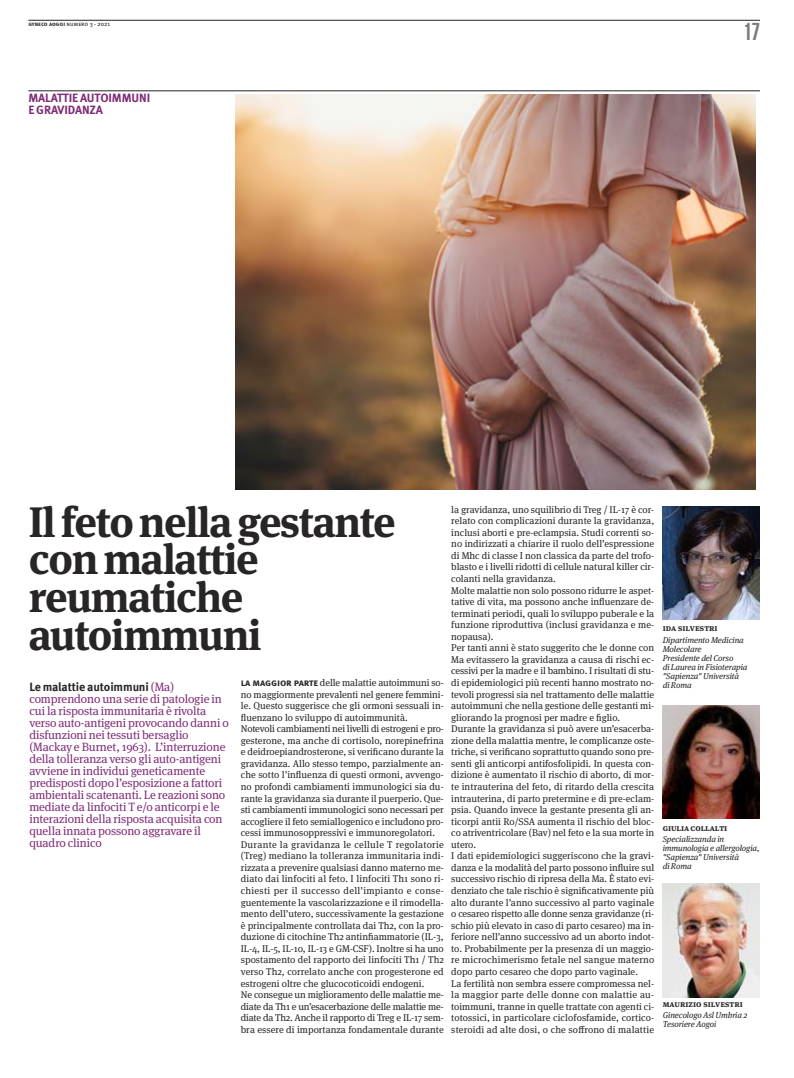
<style>
.page{position:relative;width:794px;height:1078px;background:#fff}
.page>*{position:absolute;margin:0;border:0;box-sizing:border-box;transform-origin:0 0}
.t1{font:700 42.5px/37.8px "Meta Serif OT";color:#272526}
.t2{font:900 extra-condensed 24px "Helvetica";color:#7d7c7d}
.t3{font:12px/12px "Meta Serif OT";letter-spacing:-.01em;color:#802c78}
.t4{font:700 12px/12px "Meta Pro";letter-spacing:-.01em;color:#802c78}
.t5{font:700 12px "Meta Pro";letter-spacing:-.015em;color:#272526}
.t6{font:9.8px/11.6px "Meta Serif OT";color:#272526}
.t7{font:italic 8.5px/9px "Meta Serif OT";letter-spacing:-.01em;color:#272526}
.t8{font:700 8.5px "Meta Serif OT";color:#272526}
.t9{font:6px "Meta Pro";color:#272526}
.s1{font-weight:700}
.s2{font-family:"Meta Serif OT";font-weight:400;color:#802c78}
.s3{font-family:"Meta Pro";font-weight:700;font-size:10px}
</style>
<div class="page">
<hr style="left:28px;top:20px;width:732px;height:1px;background:#272526">
<hr style="left:28px;top:90px;width:732px;height:1px;background:#272526">
<img style="left:235px;top:95px;width:520px;height:394px">
<img style="left:662px;top:705px;width:97px;height:113px">
<img style="left:662px;top:506px;width:97px;height:113px">
<img style="left:662px;top:883px;width:97px;height:113px">
<p class="t9" style="left:28px;top:22px;width:83px"><span class="s1">gyneco aogoi</span> numero 3 - 2021</p>
<p class="t4" style="left:28px;top:93px;width:123px">MALATTIE AUTOIMMUNI<br>E GRAVIDANZA</p>
<h2 class="t2" style="left:744px;top:23px;width:17px">17</h2>
<h1 class="t1" style="left:29px;top:506px;width:368px">Il feto nella gestante con malattie reumatiche autoimmuni</h1>
<p class="t5" style="left:29px;top:682px;width:146px">Le malattie autoimmuni <span class="s2">(Ma)</span></p>
<p class="t3" style="left:29px;top:694px;width:201px">comprendono una serie di patologie in cui la risposta immunitaria è rivolta verso auto-antigeni provocando danni o disfunzioni nei tessuti bersaglio (Mackay e Burnet, 1963). L’interruzione della tolleranza verso gli auto-antigeni avviene in individui geneticamente predisposti dopo l’esposizione a fattori ambientali scatenanti. Le reazioni sono mediate da linfociti T e/o anticorpi e le interazioni della risposta acquisita con quella innata possono aggravare il quadro clinico</p>
<p class="t6" style="left:451px;top:504px;width:204px">la gravidanza, uno squilibrio di Treg / IL-17 è cor&shy;relato con complicazioni durante la gravidanza, inclusi aborti e pre-eclampsia. Studi correnti so&shy;no indirizzati a chiarire il ruolo dell’espressione di Mhc di classe I non classica da parte del trofo&shy;blasto e i livelli ridotti di cellule natural killer cir&shy;colanti nella gravidanza.<br>Molte malattie non solo possono ridurre le aspet&shy;tative di vita, ma possono anche influenzare de&shy;terminati periodi, quali lo sviluppo puberale e la funzione riproduttiva (inclusi gravidanza e me&shy;nopausa).<br>Per tanti anni è stato suggerito che le donne con Ma evitassero la gravidanza a causa di rischi ec&shy;cessivi per la madre e il bambino. I risultati di stu&shy;di epidemiologici più recenti hanno mostrato no&shy;tevoli progressi sia nel trattamento delle malattie autoimmuni che nella gestione delle gestanti mi&shy;gliorando la prognosi per madre e figlio.<br>Durante la gravidanza si può avere un’esacerba&shy;zione della malattia mentre, le complicanze oste&shy;triche, si verificano soprattutto quando sono pre&shy;senti gli anticorpi antifosfolipidi. In questa con&shy;dizione è aumentato il rischio di aborto, di mor&shy;te intrauterina del feto, di ritardo della crescita intrauterina, di parto pretermine e di pre-eclam&shy;psia. Quando invece la gestante presenta gli an&shy;ticorpi antii Ro/SSA aumenta il rischio del bloc&shy;co atriventricolare (Bav) nel feto e la sua morte in utero.<br>I dati epidemiologici suggeriscono che la gravi&shy;danza e la modalità del parto possono influire sul successivo rischio di ripresa della Ma. È stato evi&shy;denziato che tale rischio è significativamente più alto durante l’anno successivo al parto vaginale o cesareo rispetto alle donne senza gravidanze (ri&shy;schio più elevato in caso di parto cesareo) ma in&shy;feriore nell’anno successivo ad un aborto indot&shy;to. Probabilmente per la presenza di un maggio&shy;re microchimerismo fetale nel sangue materno dopo parto cesareo che dopo parto vaginale.<br>La fertilità non sembra essere compromessa nel&shy;la maggior parte delle donne con malattie au&shy;toimmuni, tranne in quelle trattate con agenti ci&shy;totossici, in particolare ciclofosfamide, cortico&shy;steroidi ad alte dosi, o che soffrono di malattie</p>
<p class="t6" style="left:241px;top:677px;width:204px"><span class="s3">la maggior parte</span> delle malattie autoimmuni so&shy;no maggiormente prevalenti nel genere femmini&shy;le. Questo suggerisce che gli ormoni sessuali in&shy;fluenzano lo sviluppo di autoimmunità.<br>Notevoli cambiamenti nei livelli di estrogeni e pro&shy;gesterone, ma anche di cortisolo, norepinefrina e deidroepiandrosterone, si verificano durante la gravidanza. Allo stesso tempo, parzialmente an&shy;che sotto l’influenza di questi ormoni, avvengo&shy;no profondi cambiamenti immunologici sia du&shy;rante la gravidanza sia durante il puerperio. Que&shy;sti cambiamenti immunologici sono necessari per accogliere il feto semiallogenico e includono pro&shy;cessi immunosoppressivi e immunoregolatori.<br>Durante la gravidanza le cellule T regolatorie (Treg) mediano la tolleranza immunitaria indi&shy;rizzata a prevenire qualsiasi danno materno me&shy;diato dai linfociti al feto. I linfociti Th1 sono ri&shy;chiesti per il successo dell’impianto e conse&shy;guentemente la vascolarizzazione e il rimodella&shy;mento dell’utero, successivamente la gestazione è principalmente controllata dai Th2, con la pro&shy;duzione di citochine Th2 antinfiammatorie (IL-3, IL-4, IL-5, IL-10, IL-13 e GM-CSF). Inoltre si ha uno spostamento del rapporto dei linfociti Th1 / Th2 verso Th2, correlato anche con progesterone ed estrogeni oltre che glucocoticoidi endogeni.<br>Ne consegue un miglioramento delle malattie me&shy;diate da Th1 e un’esacerbazione delle malattie me&shy;diate da Th2. Anche il rapporto di Treg e IL-17 sem&shy;bra essere di importanza fondamentale durante</p>
<p class="t8" style="left:662px;top:625px;width:56px">ida silvestri</p>
<p class="t7" style="left:662px;top:636px;width:86px">Dipartimento Medicina<br>Molecolare<br>Presidente del Corso<br>di Laurea in Fisioterapia "Sapienza" Università di Roma</p>
<p class="t8" style="left:662px;top:824px;width:66px">giulia collalti</p>
<p class="t7" style="left:662px;top:835px;width:98px">Specializzanda in immunologia e allergologia, "Sapienza" Università<br>di Roma</p>
<p class="t8" style="left:662px;top:1000px;width:82px">maurizio silvestri</p>
<p class="t7" style="left:662px;top:1011px;width:86px">Ginecologo Asl Umbria 2<br>Tesoriere Aogoi</p>
</div>
